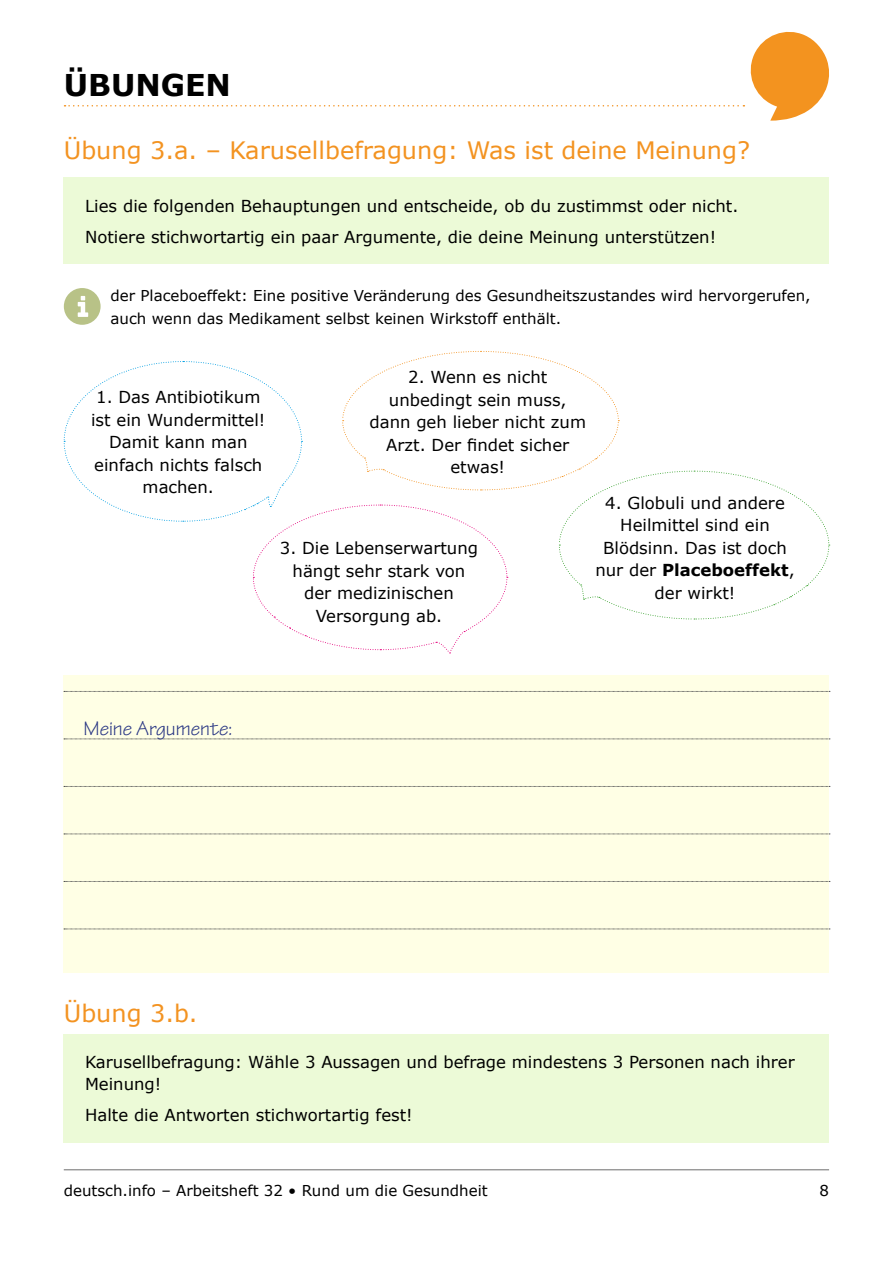
<style>
.page{position:relative;width:893px;height:1263px;background:#fff}
.page>*{position:absolute;margin:0;border:0;box-sizing:border-box;transform-origin:0 0}
.t1{font:700 30px "Verdana";color:#000}
.User_Exercise_Title{font:24px "Verdana";color:#f39321}
.User_Lines{font:21px "Tekton Pro";color:#283583}
.User_Normal{font:16.5px/22.5px "Verdana";color:#000;text-align:center}
.User_Paragraph{font:16.5px/22.5px "Verdana";color:#000;text-align:center}
.User_Small{font:15px "Verdana";color:#000}
.s1{font-weight:700}
</style>
<div class="page">
<svg style="left:65px;top:31px;width:764px;height:90px"></svg>
<hr style="left:64px;top:1169px;width:765px;height:1px;background:#6c6c6c">
<div style="left:64px;top:178px;width:765px;height:86px;background:#ecfad7"></div>
<svg style="left:64px;top:288px;width:37px;height:37px"></svg>
<svg style="left:63px;top:351px;width:767px;height:302px"></svg>
<div style="left:64px;top:675px;width:765px;height:297px;background:#ffffe5"></div>
<svg style="left:64px;top:691px;width:766px;height:1px"></svg>
<svg style="left:64px;top:739px;width:766px;height:1px"></svg>
<svg style="left:64px;top:786px;width:766px;height:1px"></svg>
<svg style="left:64px;top:834px;width:766px;height:1px"></svg>
<svg style="left:64px;top:881px;width:766px;height:1px"></svg>
<svg style="left:64px;top:929px;width:766px;height:1px"></svg>
<div style="left:64px;top:1034px;width:765px;height:109px;background:#ecfad7"></div>
<h1 class="t1" style="left:64px;top:66px;width:169px">ÜBUNGEN</h1>
<p class="User_Exercise_Title" style="left:64px;top:135px;width:688px">Übung 3.a. – Karusellbefragung: Was ist deine Meinung?</p>
<p class="User_Normal" style="left:85px;top:195px;width:655px">Lies die folgenden Behauptungen und entscheide, ob du zustimmst oder nicht.</p>
<p class="User_Normal" style="left:85px;top:226px;width:633px">Notiere stichwortartig ein paar Argumente, die deine Meinung unterstützen!</p>
<p class="User_Small" style="left:111px;top:286px;width:702px">der Placeboeffekt: Eine positive Veränderung des Gesundheitszustandes wird hervorgerufen,</p>
<p class="User_Small" style="left:111px;top:309px;width:452px">auch wenn das Medikament selbst keinen Wirkstoff enthält.</p>
<p class="User_Normal" style="left:91px;top:386px;width:176px">1. Das Antibiotikum ist ein Wundermittel!<br>Damit kann man einfach nichts falsch machen.</p>
<p class="User_Normal" style="left:369px;top:366px;width:218px">2. Wenn es nicht unbedingt sein muss, dann geh lieber nicht zum<br>Arzt. Der findet sicher etwas!</p>
<p class="User_Normal" style="left:280px;top:537px;width:200px">3. Die Lebenserwartung hängt sehr stark von der medizinischen<br>Versorgung ab.</p>
<p class="User_Paragraph" style="left:595px;top:491px;width:201px">4. Globuli und andere<br>Heilmittel sind ein<br>Blödsinn. Das ist doch nur der <span class="s1">Placeboeffekt</span>, der wirkt!</p>
<p class="User_Lines" style="left:84px;top:716px;width:150px">Meine Argumente:</p>
<p class="User_Exercise_Title" style="left:64px;top:998px;width:135px">Übung 3.b.</p>
<p class="User_Normal" style="left:85px;top:1051px;width:711px;text-align:left">Karusellbefragung: Wähle 3 Aussagen und befrage mindestens 3 Personen nach ihrer<br>Meinung!</p>
<p class="User_Normal" style="left:85px;top:1104px;width:329px">Halte die Antworten stichwortartig fest!</p>
<p class="User_Small" style="left:64px;top:1181px;width:425px">deutsch.info – Arbeitsheft 32 • Rund um die Gesundheit</p>
<p class="User_Small" style="left:819px;top:1181px;width:11px">8</p>
</div>
